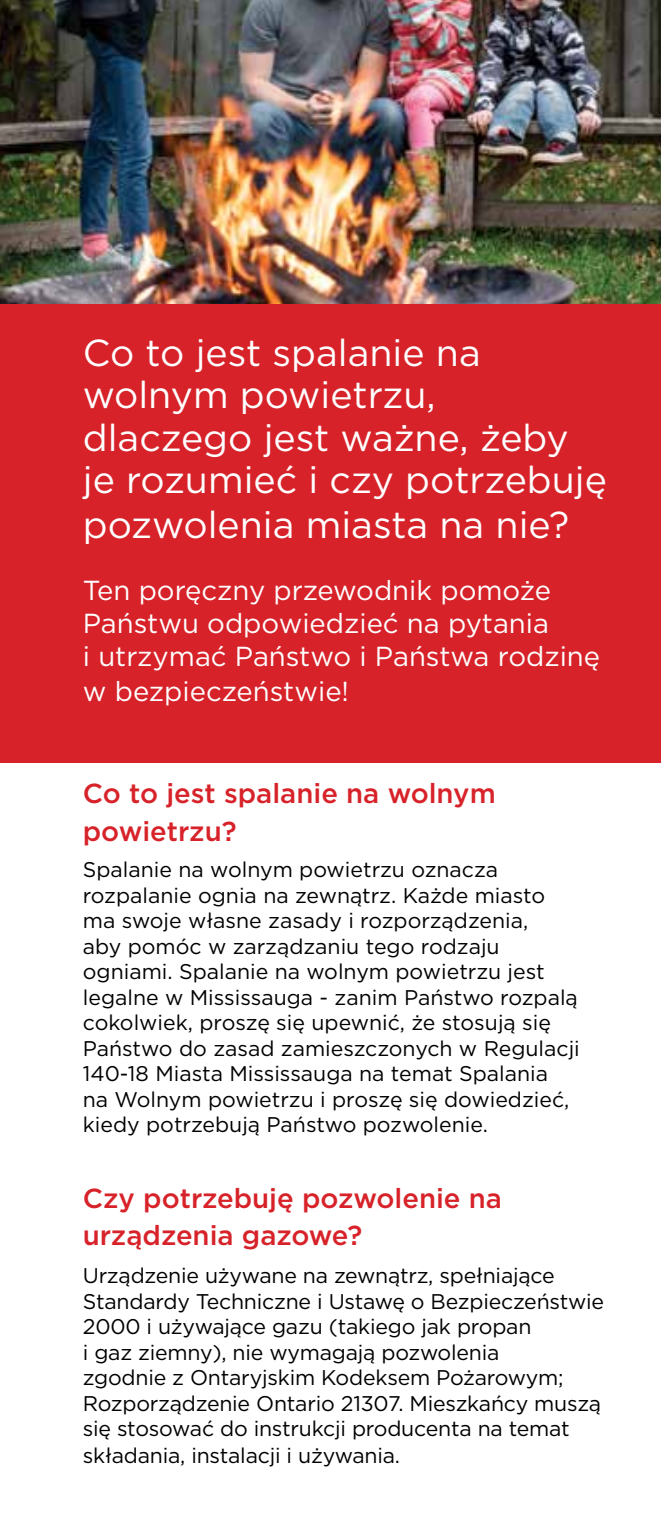
<style>
.page{position:relative;width:661px;height:1530px;background:#fff}
.page>*{position:absolute;margin:0;border:0;box-sizing:border-box;transform-origin:0 0}
.t1{font:37.5px/43px "Gotham";color:#fff}
.t2{font:27.5px/33.8px "Gotham";color:#fff}
.t3{font:500 27.5px/37.5px "Gotham";color:#d72229}
.t4{font:21.25px/25.5px "Gotham";letter-spacing:-.01em;color:#000}
</style>
<div class="page">
<div style="left:0;top:303px;width:661px;height:460px;background:#d72229"></div>
<img style="left:0;top:0;width:661px;height:303px">
<h1 class="t1" style="left:83px;top:330px;width:525px">Co to jest spalanie na wolnym powietrzu, dlaczego jest ważne, żeby je rozumieć i czy potrzebuję pozwolenia miasta na nie?</h1>
<p class="t2" style="left:83px;top:572px;width:519px">Ten poręczny przewodnik pomoże<br>Państwu odpowiedzieć na pytania<br>i utrzymać Państwo i Państwa rodzinę w bezpieczeństwie!</p>
<p class="t3" style="left:83px;top:774px;width:414px">Co to jest spalanie na wolnym powietrzu?</p>
<p class="t4" style="left:83px;top:857px;width:498px">Spalanie na wolnym powietrzu oznacza rozpalanie ognia na zewnątrz. Każde miasto ma swoje własne zasady i rozporządzenia,<br>aby pomóc w zarządzaniu tego rodzaju ogniami. Spalanie na wolnym powietrzu jest legalne w Mississauga - zanim Państwo rozpalą cokolwiek, proszę się upewnić, że stosują się Państwo do zasad zamieszczonych w Regulacji 140-18 Miasta Mississauga na temat Spalania<br>na Wolnym powietrzu i proszę się dowiedzieć, kiedy potrzebują Państwo pozwolenie.</p>
<p class="t3" style="left:83px;top:1179px;width:420px">Czy potrzebuję pozwolenie na urządzenia gazowe?</p>
<p class="t4" style="left:83px;top:1263px;width:523px">Urządzenie używane na zewnątrz, spełniające Standardy Techniczne i Ustawę o Bezpieczeństwie 2000 i używające gazu (takiego jak propan<br>i gaz ziemny ,) nie wymagają pozwolenia<br>zgodnie z Ontaryjskim Kodeksem Pożarowym; Rozporządzenie Ontario 21307. Mieszkańcy muszą się stosować do instrukcji producenta na temat składania, instalacji i używania.</p>
</div>
